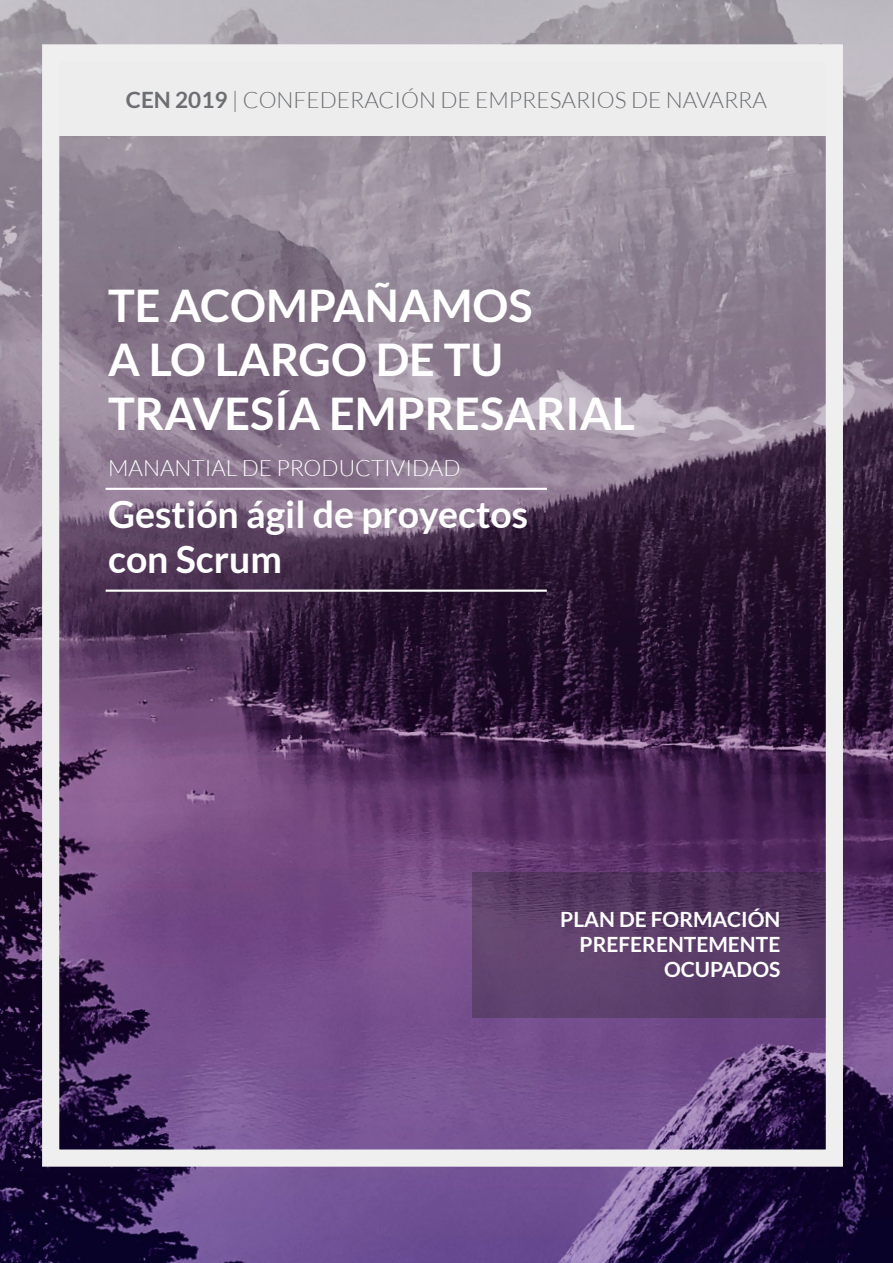
<style>
.page{position:relative;width:893px;height:1263px;background:#fff}
.page>*{position:absolute;margin:0;border:0;box-sizing:border-box;transform-origin:0 0}
.t1{font:700 45px/54px "Lato";color:#fff}
.t2{font:700 37.5px/45px "Lato";color:#fff}
.t3{font:300 22.5px "Lato";color:#6d6e71}
.t4{font:300 22.5px "Lato";color:#fff}
.t5{font:700 21px/25.2px "Lato";color:#fff;text-align:right}
.s1{font-weight:700}
</style>
<div class="page">
<img style="left:0;top:0;width:893px;height:1263px">
<div style="left:57px;top:60px;width:776px;height:75px;background:#ededee"></div>
<hr style="left:106px;top:488px;width:441px;height:2px;background:#fff">
<hr style="left:106px;top:590px;width:441px;height:2px;background:#fff">
<div style="left:42px;top:44px;width:801px;height:1123px;border:17px solid #efeff0"></div>
<svg style="left:472px;top:872px;width:354px;height:146px;fill:#5c3d69"></svg>
<p class="t3" style="left:126px;top:88px;width:643px"><span class="s1">CEN 2019</span> | CONFEDERACIÓN DE EMPRESARIOS DE NAVARRA</p>
<p class="t1" style="left:108px;top:278px;width:528px">TE ACOMPAÑAMOS<br>A LO LARGO DE TU<br>TRAVESÍA EMPRESARIAL</p>
<p class="t4" style="left:108px;top:456px;width:354px">MANANTIAL DE PRODUCTIVIDAD</p>
<p class="t2" style="left:108px;top:491px;width:422px">Gestión ágil de proyectos con Scrum</p>
<p class="t5" style="left:560px;top:906px;width:222px">PLAN DE FORMACIÓN<br>PREFERENTEMENTE<br>OCUPADOS</p>
</div>
